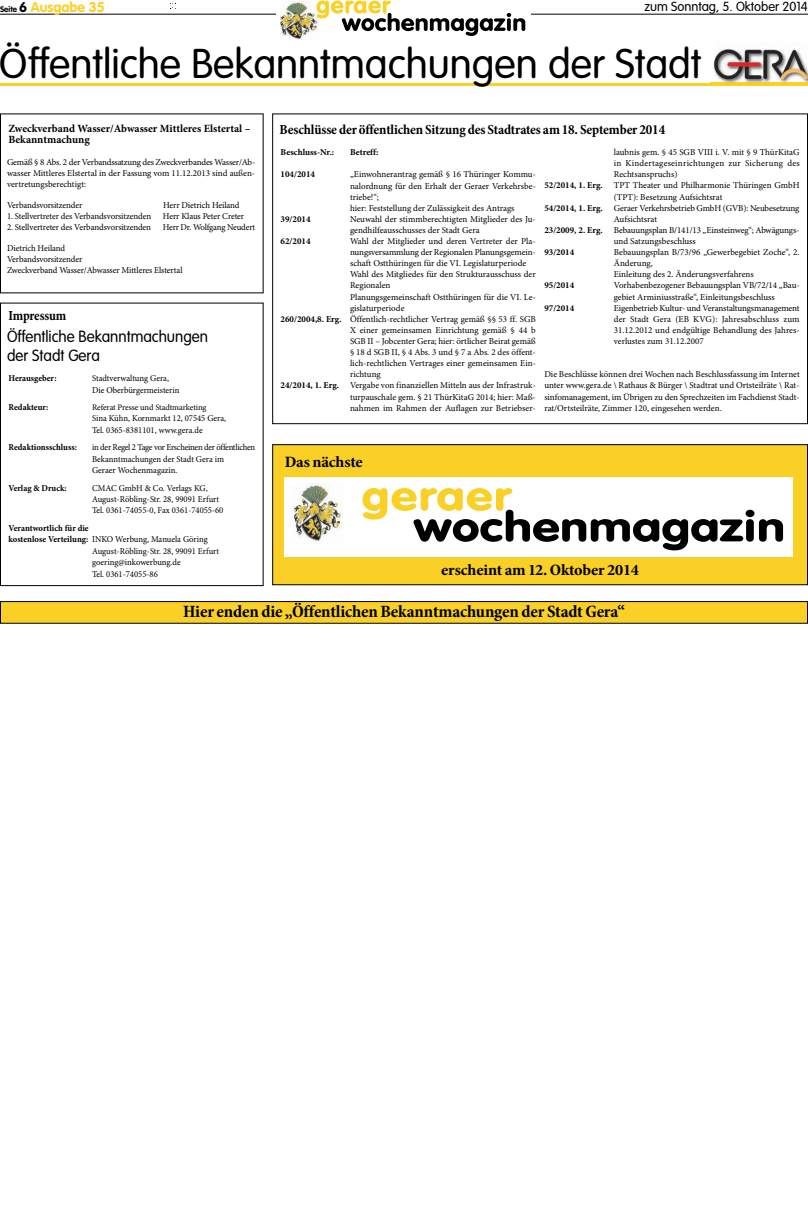
<style>
.page{position:relative;width:808px;height:1205px;background:#fff}
.page>*{position:absolute;margin:0;border:0;box-sizing:border-box;transform-origin:0 0}
.t1{font:300 41px "VAG Rounded";color:#000}
.t2{font:700 condensed 17.4px "Minion Pro";letter-spacing:-.01em;color:#000;scale:1.04 1}
.t3{font:300 16px/18.9px "VAG Rounded";color:#000;scale:.96 1}
.t4{font:700 condensed 16px "Minion Pro";letter-spacing:-.01em;color:#000;scale:1.09 1}
.t5{font:700 condensed 14px "Minion Pro";letter-spacing:-.01em;color:#000}
.t6{font:700 14px "VAG Rounded";color:#fad027}
.t7{font:700 condensed 14px "Minion Pro";letter-spacing:-.01em;color:#000;scale:.96 1}
.t8{font:300 13px "VAG Rounded";color:#000}
.t9{font:700 11px/11px "Minion Pro";color:#000}
.t10{font:9px/11.1px "Minion Pro";color:#000}
.t11{font:9px/11.4px "Minion Pro";color:#000;scale:.96 1}
.t12{font:700 9px "Minion Pro";color:#000;scale:.96 1}
.t13{font:700 9px "Minion Pro";color:#000}
.t14{font:9px "Minion Pro";letter-spacing:.025em;color:#000}
.t15{font:9px "Minion Pro";letter-spacing:-.02em;color:#000}
.t16{font:8.5px "Minion Pro";letter-spacing:-.01em;color:#000}
.s1{font-size:8px;color:#000}
.s2{color:#000}
.s3{font-weight:700}
</style>
<div class="page">
<hr style="left:0;top:14px;width:808px;height:1px;background:#000">
<div style="left:276px;top:0;width:255px;height:43px;background:#fff"></div>
<img style="left:280px;top:1px;width:37px;height:39px">
<svg style="left:317px;top:1px;width:208px;height:35px"></svg>
<hr style="left:0;top:83px;width:808px;height:3px;background:#fad027">
<img style="left:710px;top:64px;width:98px;height:19px">
<img style="left:714px;top:49px;width:94px;height:33px">
<div style="left:273px;top:445px;width:534px;height:140px;background:#fad027"></div>
<div style="left:272px;top:444px;width:536px;height:141px;border:1px solid #000"></div>
<div style="left:284px;top:478px;width:508px;height:79px;background:#fff"></div>
<img style="left:291px;top:483px;width:51px;height:58px">
<svg style="left:362px;top:488px;width:421px;height:62px"></svg>
<div style="left:272px;top:113px;width:536px;height:311px;border:1px solid #000"></div>
<div style="left:0;top:303px;width:264px;height:283px;border:1px solid #000"></div>
<div style="left:0;top:601px;width:807px;height:22px;background:#fad027"></div>
<div style="left:0;top:601px;width:808px;height:23px;border:1px solid #000"></div>
<p class="t6" style="left:0;top:1px;width:106px"><span class="s1">Seite</span> <span class="s2">6</span> Ausgabe 35</p>
<p class="t8" style="left:644px;top:1px;width:165px">zum Sonntag, 5. Oktober 2014</p>
<p class="t1" style="left:0;top:46px;width:703px">Öffentliche Bekanntmachungen der Stadt</p>
<p class="t5" style="left:280px;top:123px;width:387px">Beschlüsse der öffentlichen Sitzung des Stadtrates am 18. September 2014</p>
<p class="t9" style="left:8px;top:124px;width:243px">Zweckverband Wasser/Abwasser Mittleres Elstertal –<br>Bekanntmachung</p>
<p class="t10" style="left:7px;top:157px;width:250px;text-align:justify">Gemäß § 8 Abs. 2 der Verbandssatzung des Zweckverbandes Wasser/Ab&shy;wasser Mittleres Elstertal in der Fassung vom 11.12.2013 sind außen&shy;vertretungsberechtigt:</p>
<p class="t10" style="left:7px;top:200px;width:77px">Verbandsvorsitzender</p>
<p class="t10" style="left:163px;top:200px;width:78px">Herr Dietrich Heiland</p>
<p class="t10" style="left:7px;top:211px;width:146px">1. Stellvertreter des Verbandsvorsitzenden</p>
<p class="t10" style="left:163px;top:211px;width:83px">Herr Klaus Peter Creter</p>
<p class="t10" style="left:7px;top:222px;width:145px">2. Stellvertreter des Verbandsvorsitzenden</p>
<p class="t15" style="left:163px;top:223px;width:94px">Herr Dr. Wolfgang Neudert</p>
<p class="t10" style="left:7px;top:243px;width:177px">Dietrich Heiland<br>Verbandsvorsitzender<br>Zweckverband Wasser/Abwasser Mittleres Elstertal</p>
<p class="t10" style="left:614px;top:147px;width:187px">laubnis gem. § 45 SGB VIII i. V. mit § 9 ThürKitaG</p>
<p class="t14" style="left:614px;top:160px;width:187px">in Kindertageseinrichtungen zur Sicherung des</p>
<p class="t10" style="left:614px;top:170px;width:65px">Rechtsanspruchs)</p>
<p class="t10" style="left:544px;top:181px;width:257px"><span class="s3">52/2014, 1. Erg.</span> TPT Theater und Philharmonie Thüringen GmbH</p>
<p class="t10" style="left:614px;top:192px;width:110px">(TPT): Besetzung Aufsichtsrat</p>
<p class="t10" style="left:544px;top:203px;width:257px"><span class="s3">54/2014, 1. Erg.</span> Geraer Verkehrsbetrieb GmbH (GVB): Neubesetzung</p>
<p class="t10" style="left:614px;top:214px;width:45px">Aufsichtsrat</p>
<p class="t10" style="left:544px;top:225px;width:257px"><span class="s3">23/2009, 2. Erg.</span> Bebauungsplan B/141/13 „Einsteinweg“; Abwägungs-</p>
<p class="t10" style="left:614px;top:236px;width:84px">und Satzungsbeschluss</p>
<p class="t13" style="left:544px;top:249px;width:31px">93/2014</p>
<p class="t10" style="left:614px;top:247px;width:187px">Bebauungsplan B/73/96 „Gewerbegebiet Zoche“, 2.<br>Änderung,<br>Einleitung des 2. Änderungsverfahrens</p>
<p class="t13" style="left:544px;top:282px;width:31px">95/2014</p>
<p class="t10" style="left:614px;top:281px;width:187px">Vorhabenbezogener Bebauungsplan VB/72/14 „Bau&shy;gebiet Arminiusstraße“, Einleitungsbeschluss</p>
<p class="t13" style="left:544px;top:304px;width:31px">97/2014</p>
<p class="t10" style="left:614px;top:303px;width:187px;text-align:justify">Eigenbetrieb Kultur- und Veranstaltungsmanagement der Stadt Gera (EB KVG): Jahresabschluss zum 31.12.2012 und endgültige Behandlung des Jahres&shy;verlustes zum 31.12.2007</p>
<p class="t10" style="left:544px;top:370px;width:257px;text-align:justify">Die Beschlüsse können drei Wochen nach Beschlussfassung im Internet unter www.gera.de \ Rathaus &amp; Bürger \ Stadtrat und Ortsteilräte \ Rat&shy;sinfomanagement, im Übrigen zu den Sprechzeiten im Fachdienst Stadt&shy;rat/Ortsteilräte, Zimmer 120, eingesehen werden.</p>
<p class="t13" style="left:281px;top:149px;width:55px">Beschluss-Nr.:</p>
<p class="t13" style="left:350px;top:149px;width:30px">Betreff:</p>
<p class="t13" style="left:281px;top:171px;width:36px">104/2014</p>
<p class="t10" style="left:350px;top:170px;width:187px">„Einwohnerantrag gemäß § 16 Thüringer Kommu&shy;nalordnung für den Erhalt der Geraer Verkehrsbe&shy;triebe!“;<br>hier: Feststellung der Zulässigkeit des Antrags</p>
<p class="t13" style="left:281px;top:215px;width:31px">39/2014</p>
<p class="t10" style="left:350px;top:214px;width:187px">Neuwahl der stimmberechtigten Mitglieder des Ju&shy;gendhilfeausschusses der Stadt Gera</p>
<p class="t13" style="left:281px;top:238px;width:31px">62/2014</p>
<p class="t10" style="left:350px;top:236px;width:187px">Wahl der Mitglieder und deren Vertreter der Pla-</p>
<p class="t10" style="left:350px;top:248px;width:187px">nungsversammlung der Regionalen Planungsgemein-</p>
<p class="t10" style="left:350px;top:259px;width:178px">schaft Ostthüringen für die VI. Legislaturperiode</p>
<p class="t10" style="left:350px;top:270px;width:187px">Wahl des Mitgliedes für den Strukturausschuss der</p>
<p class="t10" style="left:350px;top:281px;width:42px">Regionalen</p>
<p class="t10" style="left:350px;top:292px;width:187px">Planungsgemeinschaft Ostthüringen für die VI. Le-</p>
<p class="t10" style="left:350px;top:303px;width:56px">gislaturperiode</p>
<p class="t10" style="left:281px;top:314px;width:257px"><span class="s3">260/2004,8. Erg.</span> Öffentlich-rechtlicher Vertrag gemäß §§ 53 ff. SGB</p>
<p class="t10" style="left:350px;top:325px;width:187px">X einer gemeinsamen Einrichtung gemäß § 44 b</p>
<p class="t10" style="left:350px;top:336px;width:187px">SGB II – Jobcenter Gera; hier: örtlicher Beirat gemäß</p>
<p class="t10" style="left:350px;top:347px;width:187px">§ 18 d SGB II, § 4 Abs. 3 und § 7 a Abs. 2 des öffent-</p>
<p class="t10" style="left:350px;top:359px;width:187px">lich-rechtlichen Vertrages einer gemeinsamen Ein-</p>
<p class="t10" style="left:350px;top:370px;width:32px">richtung</p>
<p class="t10" style="left:281px;top:381px;width:257px"><span class="s3">24/2014, 1. Erg.</span> Vergabe von finanziellen Mitteln aus der Infrastruk-</p>
<p class="t10" style="left:350px;top:392px;width:187px">turpauschale gem. § 21 ThürKitaG 2014; hier: Maß-</p>
<p class="t10" style="left:350px;top:403px;width:187px">nahmen im Rahmen der Auflagen zur Betriebser-</p>
<p class="t7" style="left:8px;top:309px;width:62px">Impressum</p>
<p class="t3" style="left:7px;top:328px;width:211px">Öffentliche Bekanntmachungen der Stadt Gera</p>
<p class="t12" style="left:8px;top:375px;width:52px">Herausgeber:</p>
<p class="t11" style="left:92px;top:373px;width:93px">Stadtverwaltung Gera,<br>Die Oberbürgermeisterin</p>
<p class="t12" style="left:8px;top:404px;width:43px">Redakteur:</p>
<p class="t16" style="left:92px;top:404px;width:116px">Referat Presse und Stadtmarketing</p>
<p class="t11" style="left:92px;top:414px;width:141px">Sina Kühn, Kornmarkt 12, 07545 Gera,<br>Tel. 0365-8381101, www.gera.de</p>
<p class="t12" style="left:8px;top:444px;width:73px">Redaktionsschluss:</p>
<p class="t11" style="left:92px;top:442px;width:171px">in der Regel 2 Tage vor Erscheinen der öffentlichen<br>Bekanntmachungen der Stadt Gera im<br>Geraer Wochenmagazin.</p>
<p class="t12" style="left:8px;top:484px;width:62px">Verlag &amp; Druck:</p>
<p class="t11" style="left:92px;top:483px;width:138px">CMAC GmbH &amp; Co. Verlags KG,<br>August-Röbling-Str. 28, 99091 Erfurt<br>Tel. 0361-74055-0, Fax 0361-74055-60</p>
<p class="t12" style="left:8px;top:524px;width:85px">Verantwortlich für die</p>
<p class="t11" style="left:8px;top:534px;width:209px"><span class="s3">kostenlose Verteilung:</span> INKO Werbung, Manuela Göring</p>
<p class="t11" style="left:92px;top:546px;width:134px">August-Röbling-Str. 28, 99091 Erfurt</p>
<p class="t11" style="left:92px;top:557px;width:94px">goering@inkowerbung.de</p>
<p class="t11" style="left:92px;top:569px;width:70px">Tel. 0361-74055-86</p>
<p class="t2" style="left:183px;top:604px;width:426px">Hier enden die „Öffentlichen Bekanntmachungen der Stadt Gera“</p>
<p class="t4" style="left:285px;top:455px;width:73px">Das nächste</p>
<p class="t4" style="left:441px;top:563px;width:183px">erscheint am 12. Oktober 2014</p>
</div>
